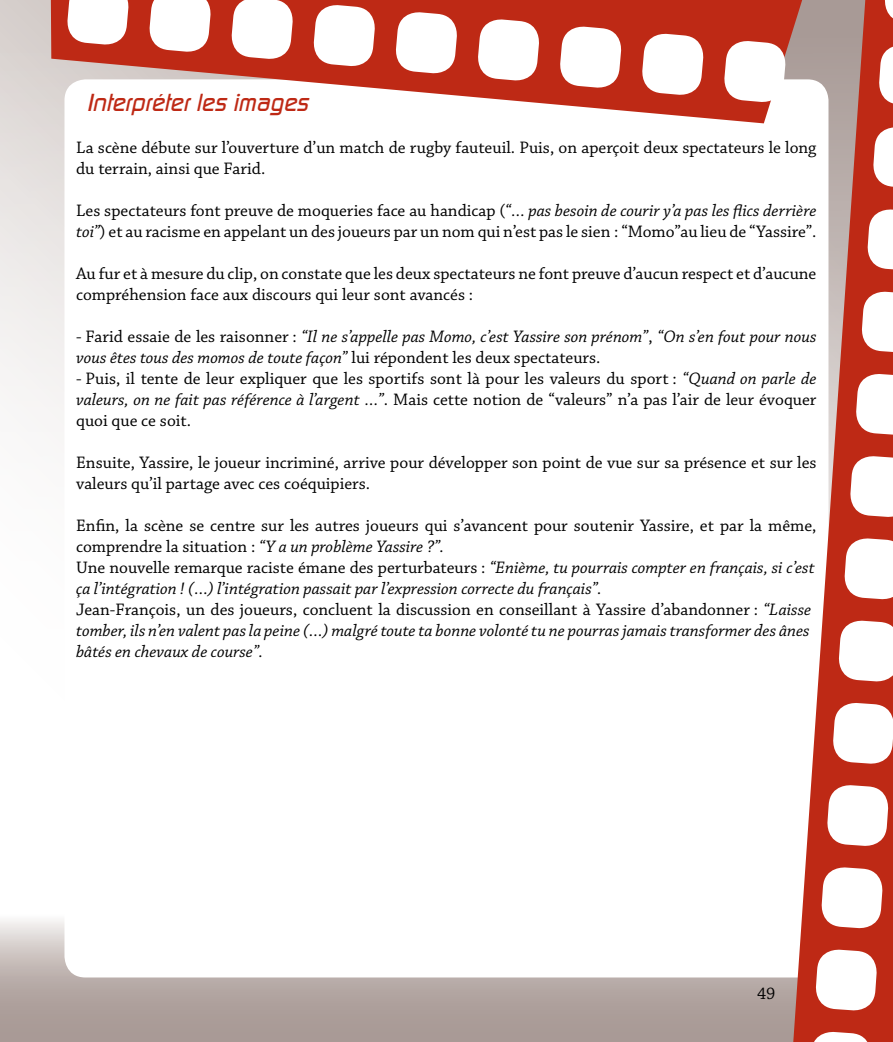
<style>
.page{position:relative;width:893px;height:1042px;background:#fff}
.page>*{position:absolute;margin:0;border:0;box-sizing:border-box;transform-origin:0 0}
.t1{font:italic 24.5px "Modaerne";color:#be2915}
.t2{font:17.5px/21px "Chaparral Pro";color:#000}
.t3{font:italic 17.5px/21px "Chaparral Pro";color:#000}
.s1{font-style:italic}
.s2{font-style:normal}
</style>
<div class="page">
<svg style="left:0;top:920px;width:793px;height:122px;background:#b1a4a0"></svg>
<div style="left:0;top:0;width:893px;height:812px;background:linear-gradient(to bottom,#dcd6d3,#fff)"></div>
<div style="left:64px;top:79px;width:764px;height:898px;background:#fff;border-radius:21px"></div>
<svg style="left:793px;top:0;width:100px;height:1042px"></svg>
<svg style="left:878px;top:44px;width:15px;height:63px"></svg>
<svg style="left:872px;top:126px;width:21px;height:63px"></svg>
<svg style="left:866px;top:208px;width:27px;height:64px"></svg>
<svg style="left:860px;top:290px;width:33px;height:64px"></svg>
<svg style="left:849px;top:455px;width:44px;height:63px"></svg>
<svg style="left:832px;top:701px;width:61px;height:64px"></svg>
<svg style="left:820px;top:866px;width:64px;height:63px"></svg>
<svg style="left:814px;top:948px;width:64px;height:64px"></svg>
<svg style="left:826px;top:784px;width:63px;height:63px"></svg>
<svg style="left:837px;top:619px;width:56px;height:64px"></svg>
<svg style="left:855px;top:372px;width:38px;height:64px"></svg>
<svg style="left:843px;top:537px;width:50px;height:63px"></svg>
<svg style="left:883px;top:0;width:10px;height:25px"></svg>
<svg style="left:809px;top:1030px;width:63px;height:12px"></svg>
<svg style="left:51px;top:0;width:751px;height:123px;fill:#be2915"></svg>
<svg style="left:66px;top:0;width:64px;height:46px"></svg>
<svg style="left:148px;top:0;width:64px;height:53px"></svg>
<svg style="left:230px;top:0;width:64px;height:61px"></svg>
<svg style="left:394px;top:11px;width:65px;height:64px"></svg>
<svg style="left:640px;top:32px;width:65px;height:65px"></svg>
<svg style="left:723px;top:39px;width:64px;height:65px"></svg>
<svg style="left:558px;top:25px;width:65px;height:64px"></svg>
<svg style="left:312px;top:3px;width:65px;height:65px"></svg>
<svg style="left:476px;top:18px;width:65px;height:64px"></svg>
<h1 class="t1" style="left:87px;top:89px;width:223px">Interpréter les images</h1>
<p class="t2" style="left:76px;top:138px;width:742px">La scène débute sur l’ouverture d’un match de rugby fauteuil. Puis, on aperçoit deux spectateurs le long du terrain, ainsi que Farid.</p>
<p class="t2" style="left:76px;top:201px;width:742px">Les spectateurs font preuve de moqueries face au handicap (<span class="s1">“… pas besoin de courir y’a pas les flics derrière toi”</span>) et au racisme en appelant un des joueurs par un nom qui n’est pas le sien : “Momo”au lieu de “Yassire”.</p>
<p class="t2" style="left:76px;top:264px;width:742px">Au fur et à mesure du clip, on constate que les deux spectateurs ne font preuve d’aucun respect et d’aucune compréhension face aux discours qui leur sont avancés :</p>
<p class="t3" style="left:76px;top:327px;width:742px"><span class="s2">- Farid essaie de les raisonner :</span> “Il ne s’appelle pas Momo, c’est Yassire son prénom”<span class="s2">,</span> “On s’en fout pour nous vous êtes tous des momos de toute façon” <span class="s2">lui répondent les deux spectateurs.</span></p>
<p class="t2" style="left:76px;top:369px;width:742px;text-align:justify">- Puis, il tente de leur expliquer que les sportifs sont là pour les valeurs du sport : <span class="s1">“Quand on parle de valeurs, on ne fait pas référence à l’argent …”</span>. Mais cette notion de “valeurs” n’a pas l’air de leur évoquer quoi que ce soit.</p>
<p class="t2" style="left:76px;top:453px;width:742px">Ensuite, Yassire, le joueur incriminé, arrive pour développer son point de vue sur sa présence et sur les valeurs qu’il partage avec ces coéquipiers.</p>
<p class="t3" style="left:76px;top:516px;width:742px"><span class="s2">Enfin, la scène se centre sur les autres joueurs qui s’avancent pour soutenir Yassire, et par la même, comprendre la situation :</span> “Y a un problème Yassire ?”.<br><span class="s2">Une nouvelle remarque raciste émane des perturbateurs :</span> “Enième, tu pourrais compter en français, si c’est ça l’intégration ! (…) l’intégration passait par l’expression correcte du français”.<br><span class="s2">Jean-François, un des joueurs, concluent la discussion en conseillant à Yassire d’abandonner :</span> “Laisse tomber, ils n’en valent pas la peine (…) malgré toute ta bonne volonté tu ne pourras jamais transformer des ânes bâtés en chevaux de course”.</p>
<p class="t2" style="left:757px;top:984px;width:20px">49</p>
</div>
